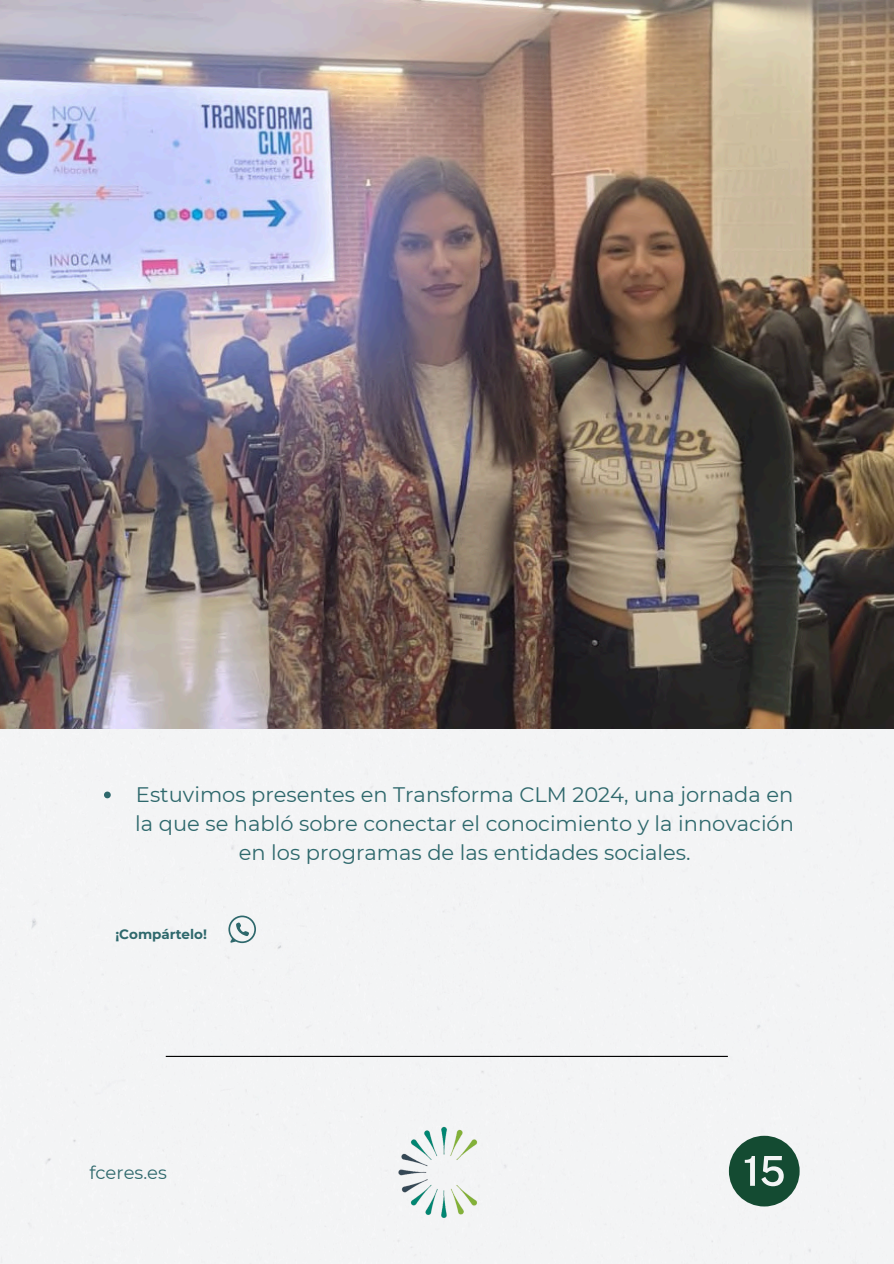
<style>
.page{position:relative;width:894px;height:1264px;background:#fff}
.page>*{position:absolute;margin:0;border:0;box-sizing:border-box;transform-origin:0 0}
.t1{font:21px/29.2px "Montserrat";color:#2e686c;text-align:center}
.t2{font:18px "Montserrat";color:#2e686c}
.t3{font:700 13.5px "Montserrat";color:#2e686c}
</style>
<div class="page">
<div style="left:0;top:728px;width:893px;height:535px;background:#f3f4f5"></div>
<img style="left:0;top:0;width:893px;height:728px">
<img style="left:393px;top:1116px;width:109px;height:115px">
<svg style="left:228px;top:915px;width:28px;height:28px"></svg>
<hr style="left:166px;top:1055px;width:561px;height:1px;background:#000">
<svg style="left:728px;top:1135px;width:71px;height:71px"></svg>
<svg style="left:104px;top:791px;width:7px;height:7px"></svg>
<p class="t1" style="left:135px;top:779px;width:660px">Estuvimos presentes en Transforma CLM 2024, una jornada en la que se habló sobre conectar el conocimiento y la innovación en los programas de las entidades sociales.</p>
<p class="t3" style="left:115px;top:925px;width:93px">¡Compártelo!</p>
<p class="t2" style="left:89px;top:1161px;width:79px">fceres.es</p>
</div>
